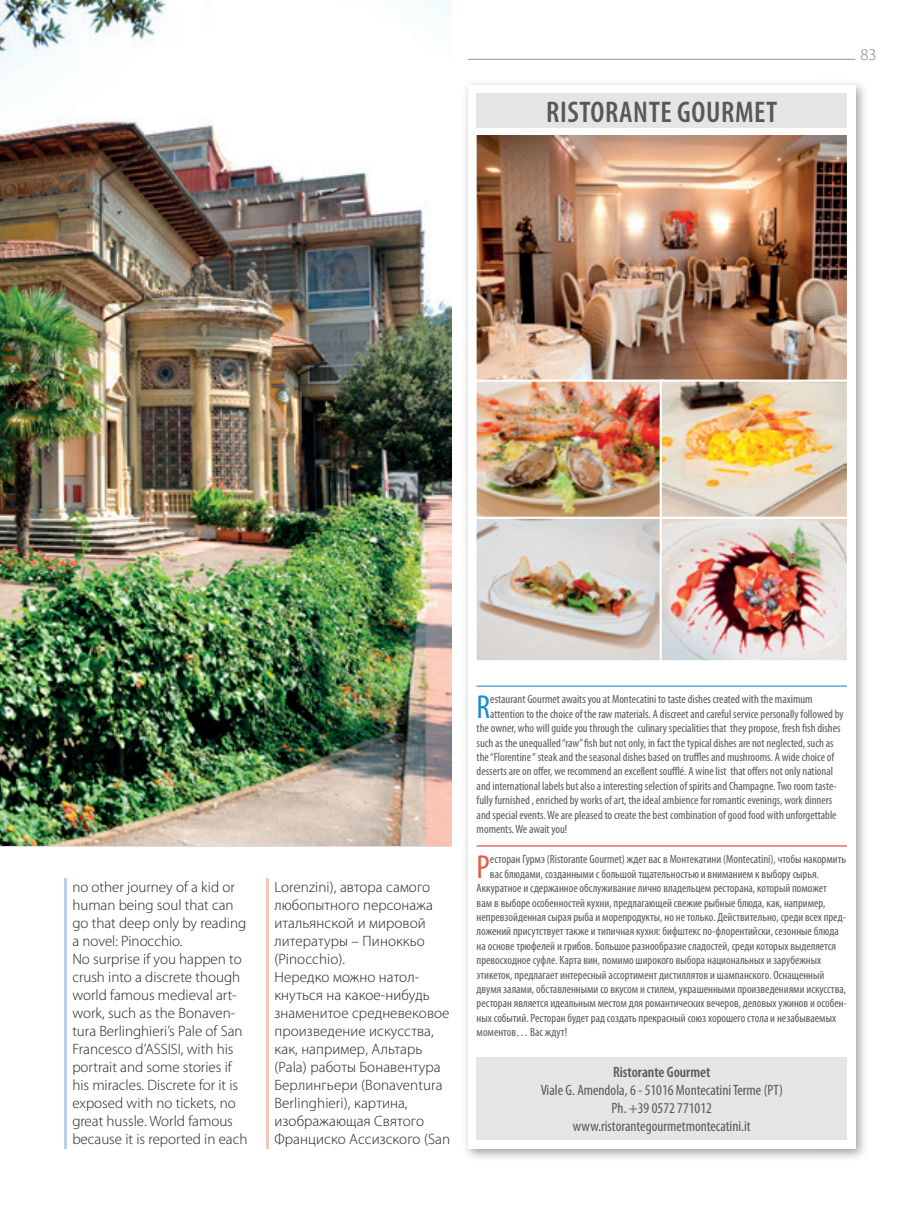
<style>
.page{position:relative;width:915px;height:1212px;background:#fff}
.page>*{position:absolute;margin:0;border:0;box-sizing:border-box;transform-origin:0 0}
.t1{font:condensed 33.3px "Myriad Pro";color:#178dce}
.t2{font:condensed 33.3px "Myriad Pro";color:#e15941}
.t3{font:600 condensed 30px "Myriad Pro";letter-spacing:.02em;color:#57585a}
.t4{font:300 16.5px "Myriad Pro";color:#808285}
.t5{font:300 15px/18px "Myriad Pro";color:#231f20}
.t6{font:condensed 15px/18px "Myriad Pro";color:#57585a;text-align:center}
.t7{font:600 condensed 15px "Myriad Pro";color:#57585a}
.t8{font:condensed 12px "Myriad Pro";color:#57585a}
</style>
<div class="page">
<hr style="left:468px;top:59px;width:387px;height:1px;background:#939598">
<hr style="left:64px;top:878px;width:3px;height:270px;background:#b9d1ec">
<hr style="left:266px;top:878px;width:3px;height:270px;background:#f6c7b4">
<img style="left:0;top:0;width:451px;height:846px">
<img style="left:465px;top:83px;width:400px;height:1075px">
<div style="left:468px;top:85px;width:387px;height:1063px;background:#fff"></div>
<hr style="left:476px;top:686px;width:370px;height:1px;background:#007ec5">
<hr style="left:476px;top:845px;width:370px;height:1px;background:#da2128">
<div style="left:476px;top:1057px;width:370px;height:83px;background:#e4e5e7"></div>
<div style="left:476px;top:94px;width:370px;height:34px;background:#e4e5e7"></div>
<img style="left:476px;top:135px;width:371px;height:243px">
<img style="left:476px;top:378px;width:371px;height:283px">
<h2 class="t3" style="left:546px;top:95px;width:233px">RISTORANTE GOURMET</h2>
<h3 class="t4" style="left:860px;top:45px;width:18px">83</h3>
<p class="t5" style="left:72px;top:878px;width:176px">no other journey of a kid or human being soul that can go that deep only by reading a novel: Pinocchio.<br>No surprise if you happen to crush into a discrete though world famous medieval art&shy;work, such as the Bonaven&shy;tura Berlinghieri’s Pale of San<br>Francesco d’ASSISI, with his portrait and some stories if his miracles. Discrete for it is exposed with no tickets, no great hussle. World famous because it is reported in each</p>
<p class="t5" style="left:274px;top:878px;width:177px">Lorenzini), автора самого любопытного персонажа итальянской и мировой литературы – Пиноккьо (Pinocchio).<br>Нередко можно натол&shy;кнуться на какое-нибудь знаменитое средневековое произведение искусства, как, например, Альтарь (Pala) работы Бонавентура<br>Берлингьери (Bonaventura<br>Berlinghieri), картина, изображающая Святого<br>Франциско Ассизского (San</p>
<h1 class="t1" style="left:476px;top:687px;width:15px">R</h1>
<p class="t8" style="left:490px;top:692px;width:324px">estaurant Gourmet awaits you at Montecatini to taste dishes created with the maximum</p>
<p class="t8" style="left:490px;top:707px;width:354px">attention to the choice of the raw materials. A discreet and careful service personally followed by</p>
<p class="t8" style="left:476px;top:721px;width:365px">the owner, who will guide you through the culinary specialities that they propose, fresh fish dishes</p>
<p class="t8" style="left:476px;top:735px;width:358px">such as the unequalled “raw” fish but not only, in fact the typical dishes are not neglected, such as</p>
<p class="t8" style="left:476px;top:750px;width:359px">the “Florentine “ steak and the seasonal dishes based on truffles and mushrooms. A wide choice of</p>
<p class="t8" style="left:476px;top:764px;width:358px">desserts are on offer, we recommend an excellent soufflé. A wine list that offers not only national</p>
<p class="t8" style="left:476px;top:779px;width:361px">and international labels but also a interesting selection of spirits and Champagne. Two room taste-</p>
<p class="t8" style="left:476px;top:793px;width:357px">fully furnished , enriched by works of art, the ideal ambience for romantic evenings, work dinners</p>
<p class="t8" style="left:476px;top:807px;width:361px">and special events. We are pleased to create the best combination of good food with unforgettable</p>
<p class="t8" style="left:476px;top:822px;width:92px">moments. We await you!</p>
<h1 class="t2" style="left:476px;top:846px;width:15px">Р</h1>
<p class="t8" style="left:490px;top:852px;width:357px">есторан Гурмэ (Ristorante Gourmet) ждет вас в Монтекатини (Montecatini), чтобы накормить</p>
<p class="t8" style="left:490px;top:866px;width:330px">вас блюдами, созданными с большой тщательностью и вниманием к выбору сырья.</p>
<p class="t8" style="left:476px;top:881px;width:352px">Аккуратное и сдержанное обслуживание лично владельцем ресторана, который поможет</p>
<p class="t8" style="left:476px;top:895px;width:350px">вам в выборе особенностей кухни, предлагающей свежие рыбные блюда, как, например,</p>
<p class="t8" style="left:476px;top:910px;width:371px">непревзойденная сырая рыба и морепродукты, но не только. Действительно, среди всех пред-</p>
<p class="t8" style="left:476px;top:924px;width:363px">ложений присутствует также и типичная кухня: бифштекс по-флорентийски, сезонные блюда</p>
<p class="t8" style="left:476px;top:938px;width:361px">на основе трюфелей и грибов. Большое разнообразие сладостей, среди которых выделяется</p>
<p class="t8" style="left:476px;top:953px;width:346px">превосходное суфле. Карта вин, помимо широкого выбора национальных и зарубежных</p>
<p class="t8" style="left:476px;top:967px;width:349px">этикеток, предлагает интересный ассортимент дистиллятов и шампанского. Оснащенный</p>
<p class="t8" style="left:476px;top:982px;width:371px">двумя залами, обставленными со вкусом и стилем, украшенными произведениями искусства,</p>
<p class="t8" style="left:476px;top:996px;width:371px">ресторан является идеальным местом для романтических вечеров, деловых ужинов и особен-</p>
<p class="t8" style="left:476px;top:1010px;width:361px">ных событий. Ресторан будет рад создать прекрасный союз хорошего стола и незабываемых</p>
<p class="t8" style="left:476px;top:1025px;width:92px">моментов… Вас ждут!</p>
<p class="t7" style="left:613px;top:1064px;width:99px">Ristorante Gourmet</p>
<p class="t6" style="left:540px;top:1081px;width:244px">Viale G. Amendola, 6 - 51016 Montecatini Terme (PT)<br>Ph. +39 0572 771012 www.ristorantegourmetmontecatini.it</p>
</div>
